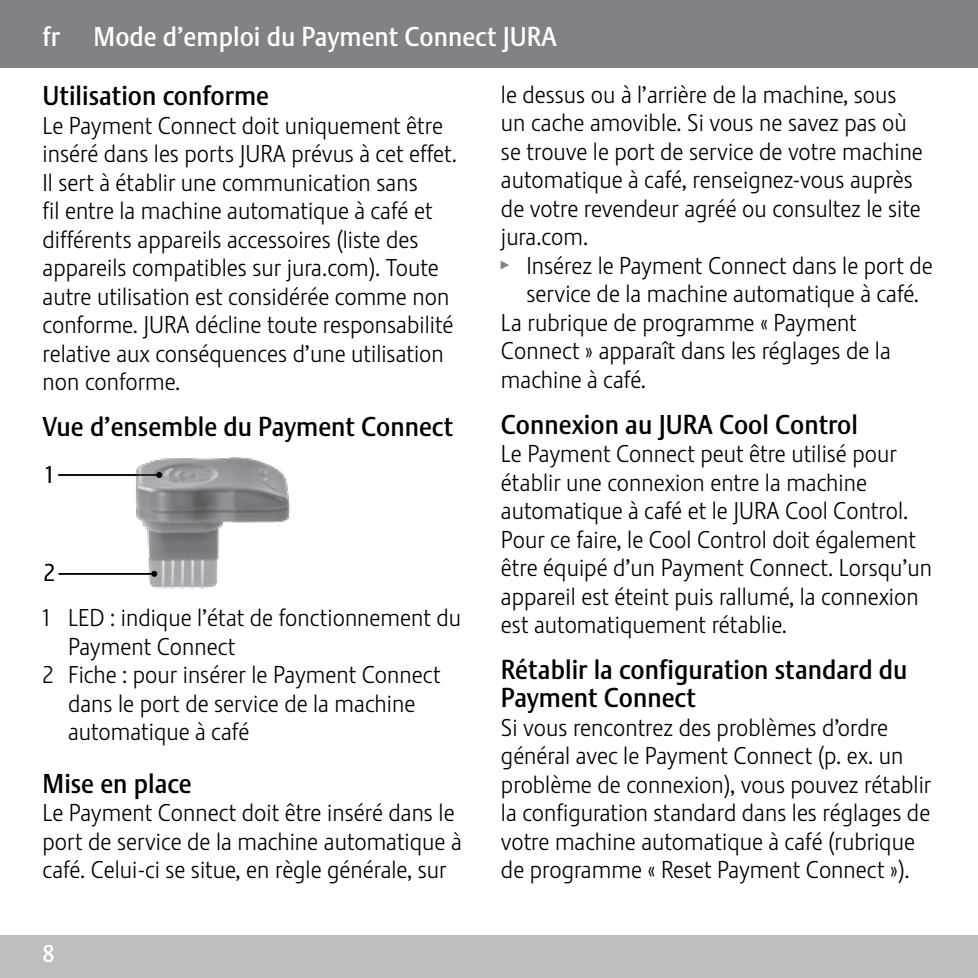
<style>
.page{position:relative;width:978px;height:978px;background:#fff}
.page>*{position:absolute;margin:0;border:0;box-sizing:border-box;transform-origin:0 0}
.t1{font:27px/28.5px "Stalemate Pro 2 J Medium";color:#000}
.t2{font:27px "Stalemate Pro 2 J Medium";color:#fff}
.t3{font:24px/28.5px "Stalemate Pro 2 J Light";color:#000}
.t4{font:24px "Stalemate Pro 2 J Medium";color:#fff}
.s1{font-family:"Jura Pict 2006";color:#808285}
</style>
<div class="page">
<div style="left:0;top:935px;width:978px;height:43px;background:#bcbec0"></div>
<div style="left:0;top:0;width:978px;height:68px;background:#808285"></div>
<img style="left:135px;top:457px;width:156px;height:132px">
<hr style="left:59px;top:573px;width:95px;height:2px;background:#000">
<svg style="left:151px;top:571px;width:6px;height:6px"></svg>
<hr style="left:58px;top:474px;width:101px;height:2px;background:#000">
<svg style="left:156px;top:472px;width:6px;height:6px"></svg>
<p class="t2" style="left:43px;top:20px;width:516px">fr Mode d’emploi du Payment Connect JURA</p>
<p class="t1" style="left:43px;top:82px;width:228px">Utilisation conforme</p>
<p class="t3" style="left:43px;top:111px;width:416px">Le Payment Connect doit uniquement être inséré dans les ports JURA prévus à cet effet.<br>Il sert à établir une communication sans<br>fil entre la machine automatique à café et différents appareils accessoires (liste des appareils compatibles sur jura.com). Toute autre utilisation est considérée comme non conforme. JURA décline toute responsabilité relative aux conséquences d’une utilisation non conforme.</p>
<p class="t1" style="left:43px;top:412px;width:412px">Vue d’ensemble du Payment Connect</p>
<p class="t3" style="left:501px;top:80px;width:397px">le dessus ou à l’arrière de la machine, sous</p>
<p class="t3" style="left:501px;top:109px;width:407px">un cache amovible. Si vous ne savez pas où</p>
<p class="t3" style="left:501px;top:137px;width:423px">se trouve le port de service de votre machine</p>
<p class="t3" style="left:501px;top:166px;width:414px">automatique à café, renseignez-vous auprès</p>
<p class="t3" style="left:501px;top:194px;width:421px">de votre revendeur agréé ou consultez le site</p>
<p class="t3" style="left:501px;top:223px;width:89px">jura.com.</p>
<p class="t3" style="left:501px;top:251px;width:433px"><span class="s1">T</span> Insérez le Payment Connect dans le port de</p>
<p class="t3" style="left:526px;top:280px;width:394px">service de la machine automatique à café.</p>
<p class="t3" style="left:501px;top:308px;width:357px">La rubrique de programme « Payment</p>
<p class="t3" style="left:501px;top:337px;width:391px">Connect » apparaît dans les réglages de la</p>
<p class="t3" style="left:501px;top:365px;width:147px">machine à café.</p>
<p class="t1" style="left:501px;top:410px;width:359px">Connexion au JURA Cool Control</p>
<p class="t3" style="left:501px;top:440px;width:433px">Le Payment Connect peut être utilisé pour établir une connexion entre la machine automatique à café et le JURA Cool Control.<br>Pour ce faire, le Cool Control doit également être équipé d’un Payment Connect. Lorsqu’un appareil est éteint puis rallumé, la connexion est automatiquement rétablie.</p>
<p class="t1" style="left:501px;top:655px;width:408px">Rétablir la configuration standard du<br>Payment Connect</p>
<p class="t3" style="left:501px;top:713px;width:432px">Si vous rencontrez des problèmes d’ordre général avec le Payment Connect (p. ex. un problème de connexion), vous pouvez rétablir la configuration standard dans les réglages de votre machine automatique à café (rubrique de programme « Reset Payment Connect »).</p>
<p class="t3" style="left:45px;top:460px;width:8px">1</p>
<p class="t3" style="left:44px;top:559px;width:13px">2</p>
<p class="t3" style="left:43px;top:604px;width:420px">1 LED : indique l’état de fonctionnement du</p>
<p class="t3" style="left:68px;top:632px;width:169px">Payment Connect</p>
<p class="t3" style="left:43px;top:660px;width:400px">2 Fiche : pour insérer le Payment Connect</p>
<p class="t3" style="left:68px;top:689px;width:349px">dans le port de service de la machine</p>
<p class="t3" style="left:68px;top:717px;width:183px">automatique à café</p>
<p class="t1" style="left:43px;top:769px;width:151px">Mise en place</p>
<p class="t3" style="left:43px;top:799px;width:420px">Le Payment Connect doit être inséré dans le port de service de la machine automatique à café. Celui-ci se situe, en règle générale, sur</p>
<p class="t4" style="left:43px;top:939px;width:14px">8</p>
</div>
